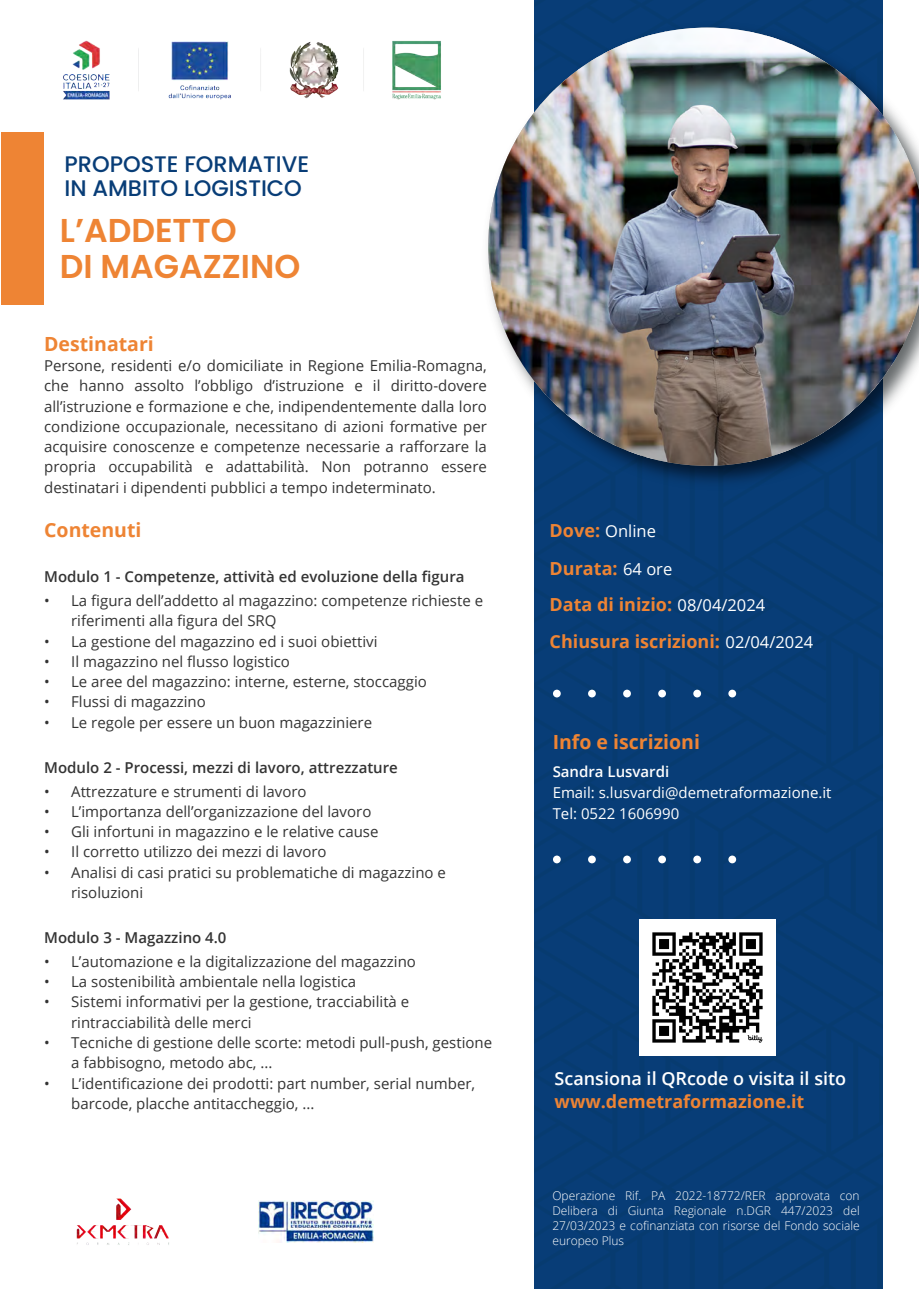
<style>
.page{position:relative;width:919px;height:1289px;background:#fff}
.page>*{position:absolute;margin:0;border:0;box-sizing:border-box;transform-origin:0 0}
.t1{font:600 33px/36px "Poppins";color:#ee8434}
.t2{font:500 22.5px/24px "Poppins";color:#083d77}
.t3{font:700 19.5px "Open Sans";color:#ee8434}
.t4{font:700 18px "Open Sans";color:#ee8434}
.t5{font:600 18px "Open Sans";color:#fff}
.t6{font:16.5px "Open Sans";color:#fff}
.t7{font:15px/20.2px "Open Sans";color:#333}
.t8{font:600 15px "Open Sans";color:#333}
.t9{font:15px/21px "Open Sans";color:#fff}
.t10{font:600 15px "Open Sans";color:#fff}
.t11{font:300 12px/15px "Open Sans";color:#fff;text-align:justify}
.s1{font-weight:700;font-size:18px;color:#ee8434}
.s2{font-weight:400;font-size:16.5px;color:#fff}
</style>
<div class="page">
<div style="left:534px;top:0;width:348px;height:1288px;background:#083d77"></div>
<div style="left:1px;top:132px;width:42px;height:173px;background:#ee8434"></div>
<img style="left:487px;top:17px;width:396px;height:477px">
<img style="left:488px;top:28px;width:430px;height:438px">
<div style="left:728px;top:689px;width:8px;height:8px;background:#fff;border-radius:50%"></div>
<div style="left:693px;top:689px;width:8px;height:8px;background:#fff;border-radius:50%"></div>
<div style="left:658px;top:689px;width:8px;height:8px;background:#fff;border-radius:50%"></div>
<div style="left:623px;top:689px;width:8px;height:8px;background:#fff;border-radius:50%"></div>
<div style="left:588px;top:689px;width:7px;height:8px;background:#fff;border-radius:50%"></div>
<div style="left:553px;top:689px;width:7px;height:8px;background:#fff;border-radius:50%"></div>
<img style="left:63px;top:40px;width:378px;height:60px">
<img style="left:76px;top:1198px;width:93px;height:47px">
<img style="left:258px;top:1200px;width:115px;height:42px">
<div style="left:728px;top:855px;width:8px;height:8px;background:#fff;border-radius:50%"></div>
<div style="left:693px;top:855px;width:8px;height:8px;background:#fff;border-radius:50%"></div>
<div style="left:658px;top:855px;width:8px;height:8px;background:#fff;border-radius:50%"></div>
<div style="left:623px;top:855px;width:8px;height:8px;background:#fff;border-radius:50%"></div>
<div style="left:588px;top:855px;width:7px;height:8px;background:#fff;border-radius:50%"></div>
<div style="left:553px;top:855px;width:7px;height:8px;background:#fff;border-radius:50%"></div>
<img style="left:639px;top:919px;width:136px;height:136px">
<h2 class="t2" style="left:65px;top:152px;width:246px">PROPOSTE FORMATIVE<br>IN AMBITO LOGISTICO</h2>
<h1 class="t1" style="left:60px;top:213px;width:242px">L’ADDETTO<br>DI MAGAZZINO</h1>
<h3 class="t3" style="left:44px;top:330px;width:111px">Destinatari</h3>
<p class="t7" style="left:44px;top:355px;width:444px;text-align:justify">Persone, residenti e/o domiciliate in Regione Emilia-Romagna, che hanno assolto l’obbligo d’istruzione e il diritto-dovere all’istruzione e formazione e che, indipendentemente dalla loro condizione occupazionale, necessitano di azioni formative per acquisire conoscenze e competenze necessarie a rafforzare la propria occupabilità e adattabilità. Non potranno essere destinatari i dipendenti pubblici a tempo indeterminato.</p>
<h3 class="t3" style="left:44px;top:516px;width:99px">Contenuti</h3>
<p class="t8" style="left:44px;top:566px;width:422px">Modulo 1 - Competenze, attività ed evoluzione della figura</p>
<p class="t7" style="left:71px;top:590px;width:413px;text-indent:-27px">• La figura dell’addetto al magazzino: competenze richieste e riferimenti alla figura del SRQ</p>
<p class="t7" style="left:44px;top:630px;width:335px">• La gestione del magazzino ed i suoi obiettivi</p>
<p class="t7" style="left:44px;top:651px;width:247px">• Il magazzino nel flusso logistico</p>
<p class="t7" style="left:44px;top:671px;width:384px">• Le aree del magazzino: interne, esterne, stoccaggio</p>
<p class="t7" style="left:44px;top:691px;width:163px">• Flussi di magazzino</p>
<p class="t7" style="left:44px;top:711px;width:329px">• Le regole per essere un buon magazziniere</p>
<p class="t8" style="left:44px;top:756px;width:355px">Modulo 2 - Processi, mezzi di lavoro, attrezzature</p>
<p class="t7" style="left:44px;top:780px;width:264px">• Attrezzature e strumenti di lavoro</p>
<p class="t7" style="left:44px;top:801px;width:329px">• L’importanza dell’organizzazione del lavoro</p>
<p class="t7" style="left:44px;top:821px;width:336px">• Gli infortuni in magazzino e le relative cause</p>
<p class="t7" style="left:44px;top:841px;width:284px">• Il corretto utilizzo dei mezzi di lavoro</p>
<p class="t7" style="left:71px;top:861px;width:376px;text-indent:-27px">• Analisi di casi pratici su problematiche di magazzino e risoluzioni</p>
<p class="t8" style="left:44px;top:927px;width:184px">Modulo 3 - Magazzino 4.0</p>
<p class="t7" style="left:44px;top:951px;width:373px">• L’automazione e la digitalizzazione del magazzino</p>
<p class="t7" style="left:44px;top:971px;width:313px">• La sostenibilità ambientale nella logistica</p>
<p class="t7" style="left:71px;top:991px;width:339px;text-indent:-27px">• Sistemi informativi per la gestione, tracciabilità e rintracciabilità delle merci</p>
<p class="t7" style="left:71px;top:1032px;width:422px;text-indent:-27px">• Tecniche di gestione delle scorte: metodi pull-push, gestione a fabbisogno, metodo abc, ...</p>
<p class="t7" style="left:71px;top:1072px;width:405px;text-indent:-27px">• L’identificazione dei prodotti: part number, serial number, barcode, placche antitaccheggio, ...</p>
<p class="t6" style="left:549px;top:519px;width:108px"><span class="s1">Dove:</span> Online</p>
<p class="t4" style="left:549px;top:555px;width:124px">Durata: <span class="s2">64 ore</span></p>
<p class="t4" style="left:549px;top:592px;width:217px">Data di inizio: <span class="s2">08/04/2024</span></p>
<p class="t4" style="left:549px;top:628px;width:265px">Chiusura iscrizioni: <span class="s2">02/04/2024</span></p>
<h3 class="t3" style="left:552px;top:727px;width:149px">Info e iscrizioni</h3>
<p class="t10" style="left:552px;top:761px;width:118px">Sandra Lusvardi</p>
<p class="t9" style="left:552px;top:781px;width:280px">Email: s.lusvardi@demetraformazione.it<br>Tel: 0522 1606990</p>
<p class="t5" style="left:554px;top:1066px;width:293px">Scansiona il QRcode o visita il sito</p>
<p class="t4" style="left:554px;top:1088px;width:251px">www.demetraformazione.it</p>
<p class="t11" style="left:552px;top:1188px;width:309px">Operazione Rif. PA 2022-18772/RER approvata con Delibera di Giunta Regionale n.DGR 447/2023 del 27/03/2023 e cofinanziata con risorse del Fondo sociale europeo Plus</p>
</div>
